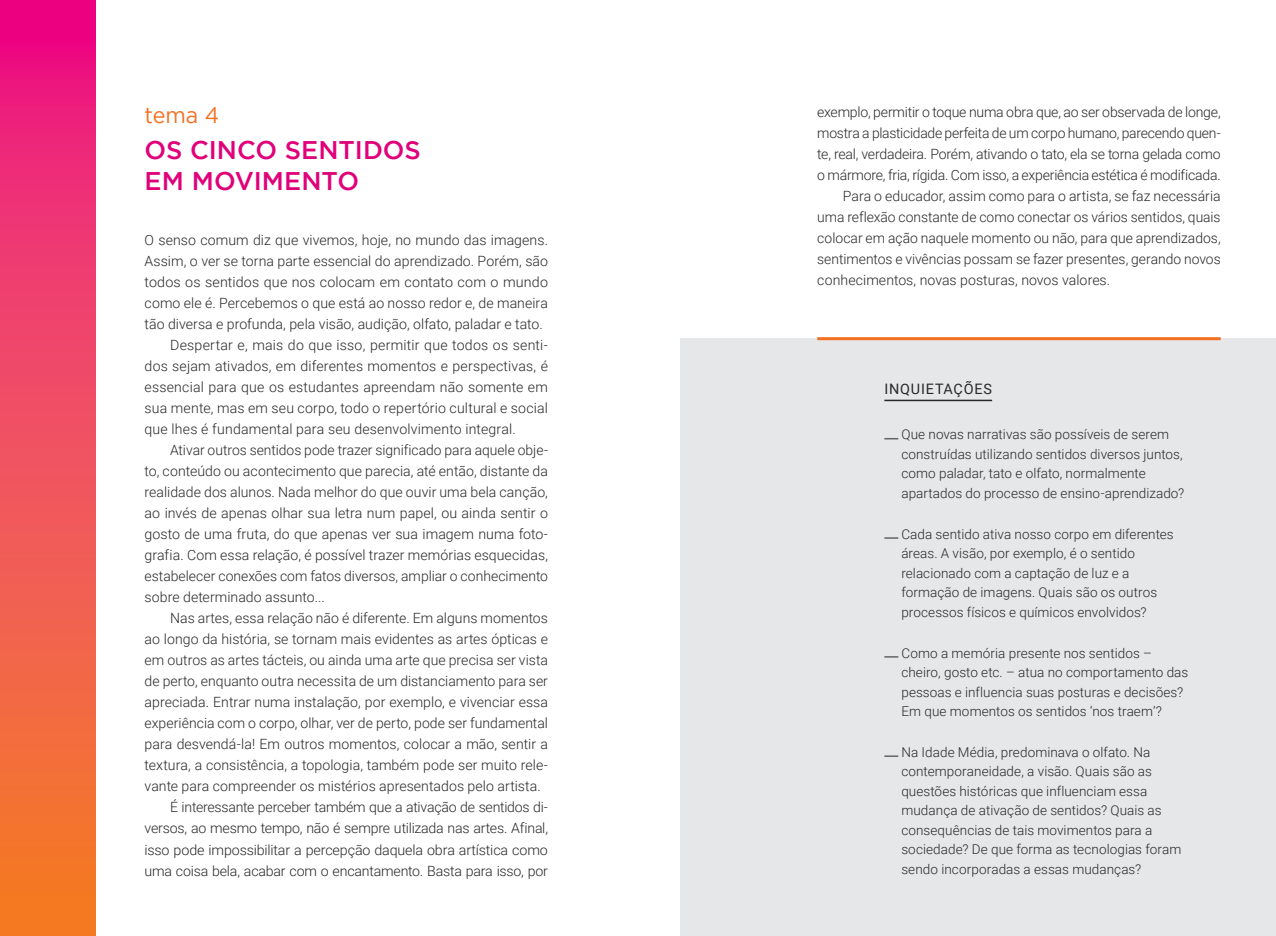
<style>
.page{position:relative;width:1276px;height:936px;background:#fff}
.page>*{position:absolute;margin:0;border:0;box-sizing:border-box;transform-origin:0 0}
.t1{font:italic 500 25.5px/31.5px "Gotham";color:#e0007a}
.t2{font:22.5px "Gotham";color:#f36f21;scale:.96 1}
.t3{font:14.4px "Roboto";letter-spacing:.06em;color:#292829}
.t4{font:300 14.1px "Roboto";color:#292829}
.t5{font:300 14.1px "Roboto";letter-spacing:-.02em;color:#292829}
.t6{font:300 13.5px/19.5px "Roboto";letter-spacing:.005em;color:#292829}
</style>
<div class="page">
<div style="left:680px;top:338px;width:596px;height:597px;background:#e6e7e8"></div>
<hr style="left:884px;top:399px;width:108px;height:2px;background:#292829">
<svg style="left:884px;top:438px;width:14px;height:1px"></svg>
<svg style="left:884px;top:537px;width:14px;height:1px"></svg>
<svg style="left:884px;top:656px;width:14px;height:1px"></svg>
<svg style="left:884px;top:755px;width:14px;height:1px"></svg>
<hr style="left:817px;top:337px;width:403px;height:3px;background:#f36f21">
<svg style="left:0;top:0;width:96px;height:935px"></svg>
<h2 class="t2" style="left:145px;top:102px;width:79px">tema 4</h2>
<h1 class="t1" style="left:145px;top:133px;width:277px">OS CINCO SENTIDOS<br>EM MOVIMENTO</h1>
<p class="t4" style="left:145px;top:230px;width:405px">O senso comum diz que vivemos, hoje, no mundo das imagens.</p>
<p class="t4" style="left:145px;top:251px;width:405px">Assim, o ver se torna parte essencial do aprendizado. Porém, são</p>
<p class="t4" style="left:145px;top:272px;width:405px">todos os sentidos que nos colocam em contato com o mundo</p>
<p class="t4" style="left:145px;top:293px;width:405px">como ele é. Percebemos o que está ao nosso redor e, de maneira</p>
<p class="t4" style="left:145px;top:314px;width:400px">tão diversa e profunda, pela visão, audição, olfato, paladar e tato.</p>
<p class="t4" style="left:170px;top:335px;width:379px">Despertar e, mais do que isso, permitir que todos os senti-</p>
<p class="t4" style="left:145px;top:356px;width:405px">dos sejam ativados, em diferentes momentos e perspectivas, é</p>
<p class="t4" style="left:145px;top:377px;width:405px">essencial para que os estudantes apreendam não somente em</p>
<p class="t4" style="left:145px;top:398px;width:405px">sua mente, mas em seu corpo, todo o repertório cultural e social</p>
<p class="t4" style="left:145px;top:419px;width:373px">que lhes é fundamental para seu desenvolvimento integral.</p>
<p class="t4" style="left:170px;top:440px;width:379px">Ativar outros sentidos pode trazer significado para aquele obje-</p>
<p class="t4" style="left:145px;top:461px;width:405px">to, conteúdo ou acontecimento que parecia, até então, distante da</p>
<p class="t4" style="left:145px;top:482px;width:405px">realidade dos alunos. Nada melhor do que ouvir uma bela canção,</p>
<p class="t4" style="left:145px;top:503px;width:405px">ao invés de apenas olhar sua letra num papel, ou ainda sentir o</p>
<p class="t4" style="left:145px;top:524px;width:405px">gosto de uma fruta, do que apenas ver sua imagem numa foto-</p>
<p class="t4" style="left:145px;top:545px;width:405px">grafia. Com essa relação, é possível trazer memórias esquecidas,</p>
<p class="t4" style="left:145px;top:566px;width:405px">estabelecer conexões com fatos diversos, ampliar o conhecimento</p>
<p class="t4" style="left:145px;top:587px;width:182px">sobre determinado assunto...</p>
<p class="t4" style="left:170px;top:608px;width:379px">Nas artes, essa relação não é diferente. Em alguns momentos</p>
<p class="t4" style="left:145px;top:629px;width:405px">ao longo da história, se tornam mais evidentes as artes ópticas e</p>
<p class="t4" style="left:145px;top:650px;width:405px">em outros as artes tácteis, ou ainda uma arte que precisa ser vista</p>
<p class="t4" style="left:145px;top:671px;width:405px">de perto, enquanto outra necessita de um distanciamento para ser</p>
<p class="t4" style="left:145px;top:692px;width:405px">apreciada. Entrar numa instalação, por exemplo, e vivenciar essa</p>
<p class="t4" style="left:145px;top:713px;width:405px">experiência com o corpo, olhar, ver de perto, pode ser fundamental</p>
<p class="t4" style="left:145px;top:734px;width:405px">para desvendá-la! Em outros momentos, colocar a mão, sentir a</p>
<p class="t4" style="left:145px;top:755px;width:405px">textura, a consistência, a topologia, também pode ser muito rele-</p>
<p class="t4" style="left:145px;top:776px;width:398px">vante para compreender os mistérios apresentados pelo artista.</p>
<p class="t5" style="left:170px;top:797px;width:379px">É interessante perceber também que a ativação de sentidos di-</p>
<p class="t4" style="left:145px;top:818px;width:405px">versos, ao mesmo tempo, não é sempre utilizada nas artes. Afinal,</p>
<p class="t4" style="left:145px;top:839px;width:405px">isso pode impossibilitar a percepção daquela obra artística como</p>
<p class="t4" style="left:145px;top:860px;width:405px">uma coisa bela, acabar com o encantamento. Basta para isso, por</p>
<p class="t4" style="left:817px;top:102px;width:405px">exemplo, permitir o toque numa obra que, ao ser observada de longe,</p>
<p class="t5" style="left:817px;top:123px;width:405px">mostra a plasticidade perfeita de um corpo humano, parecendo quen-</p>
<p class="t5" style="left:817px;top:144px;width:405px">te, real, verdadeira. Porém, ativando o tato, ela se torna gelada como</p>
<p class="t4" style="left:817px;top:165px;width:405px">o mármore, fria, rígida. Com isso, a experiência estética é modificada.</p>
<p class="t4" style="left:843px;top:186px;width:379px">Para o educador, assim como para o artista, se faz necessária</p>
<p class="t4" style="left:817px;top:207px;width:405px">uma reflexão constante de como conectar os vários sentidos, quais</p>
<p class="t4" style="left:817px;top:228px;width:405px">colocar em ação naquele momento ou não, para que aprendizados,</p>
<p class="t4" style="left:817px;top:249px;width:405px">sentimentos e vivências possam se fazer presentes, gerando novos</p>
<p class="t4" style="left:817px;top:270px;width:294px">conhecimentos, novas posturas, novos valores.</p>
<p class="t3" style="left:884px;top:379px;width:109px">INQUIETAÇÕES</p>
<p class="t6" style="left:901px;top:424px;width:284px">Que novas narrativas são possíveis de serem construídas utilizando sentidos diversos juntos, como paladar, tato e olfato, normalmente apartados do processo de ensino-aprendizado?</p>
<p class="t6" style="left:901px;top:523px;width:274px">Cada sentido ativa nosso corpo em diferentes áreas. A visão, por exemplo, é o sentido relacionado com a captação de luz e a formação de imagens. Quais são os outros processos físicos e químicos envolvidos?</p>
<p class="t6" style="left:901px;top:642px;width:288px">Como a memória presente nos sentidos – cheiro, gosto etc. – atua no comportamento das pessoas e influencia suas posturas e decisões?<br>Em que momentos os sentidos ‘nos traem’?</p>
<p class="t6" style="left:901px;top:741px;width:281px">Na Idade Média, predominava o olfato. Na contemporaneidade, a visão. Quais são as questões históricas que influenciam essa mudança de ativação de sentidos? Quais as consequências de tais movimentos para a sociedade? De que forma as tecnologias foram sendo incorporadas a essas mudanças?</p>
</div>
